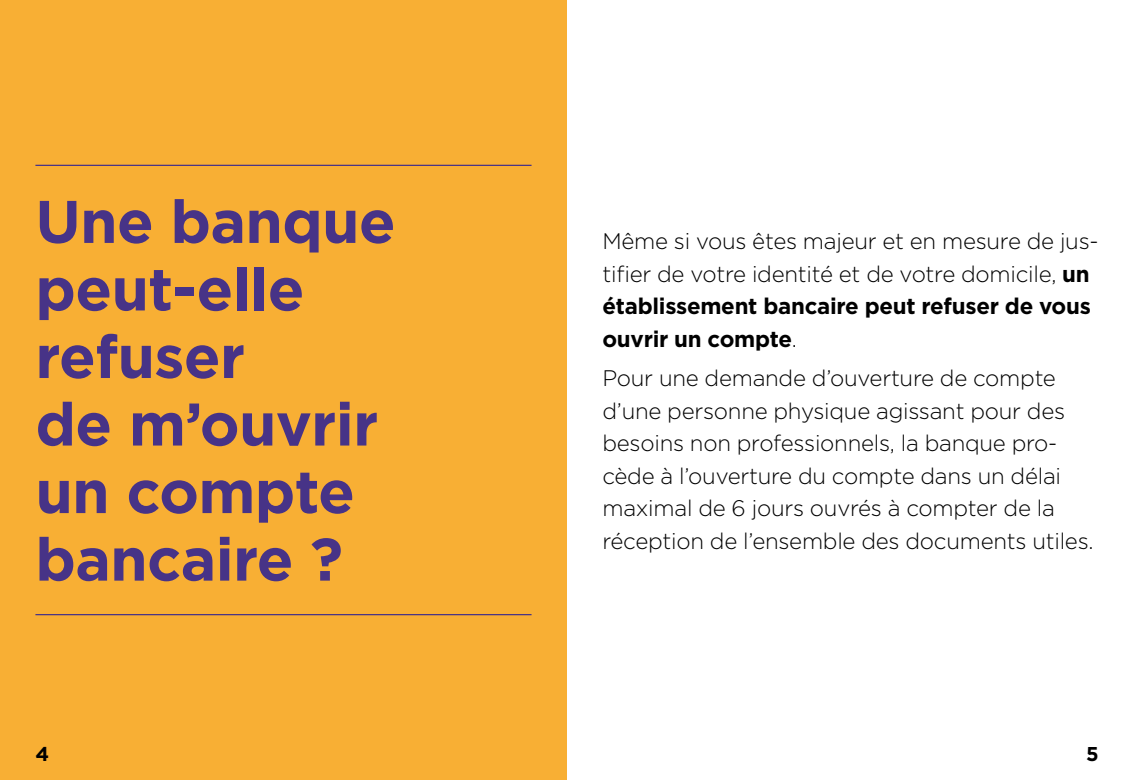
<style>
.page{position:relative;width:1134px;height:780px;background:#fff}
.page>*{position:absolute;margin:0;border:0;box-sizing:border-box;transform-origin:0 0}
.H1_-_chapitres{font:700 60px/67.5px "Gotham";letter-spacing:-.01em;color:#473387}
.Texte{font:300 22.5px/32.5px "Gotham";letter-spacing:-.01em;color:#000}
.t1{font:700 20px "Gotham";color:#000}
.s1{font-weight:700}
</style>
<div class="page">
<div style="left:0;top:0;width:567px;height:780px;background:#f8af34"></div>
<hr style="left:35px;top:614px;width:496px;height:1px;background:#473387">
<hr style="left:35px;top:165px;width:496px;height:1px;background:#473387">
<h1 class="H1_-_chapitres" style="left:35px;top:187px;width:362px">Une banque peut-elle refuser<br>de m’ouvrir un compte bancaire ?</h1>
<p class="Texte" style="left:602px;top:224px;width:498px">Même si vous êtes majeur et en mesure de jus&shy;tifier de votre identité et de votre domicile, <span class="s1">un établissement bancaire peut refuser de vous ouvrir un compte</span>.</p>
<p class="Texte" style="left:602px;top:361px;width:493px">Pour une demande d’ouverture de compte d’une personne physique agissant pour des besoins non professionnels, la banque pro&shy;cède à l’ouverture du compte dans un délai maximal de 6 jours ouvrés à compter de la réception de l’ensemble des documents utiles.</p>
<p class="t1" style="left:35px;top:740px;width:15px">4</p>
<p class="t1" style="left:1086px;top:740px;width:14px">5</p>
</div>
